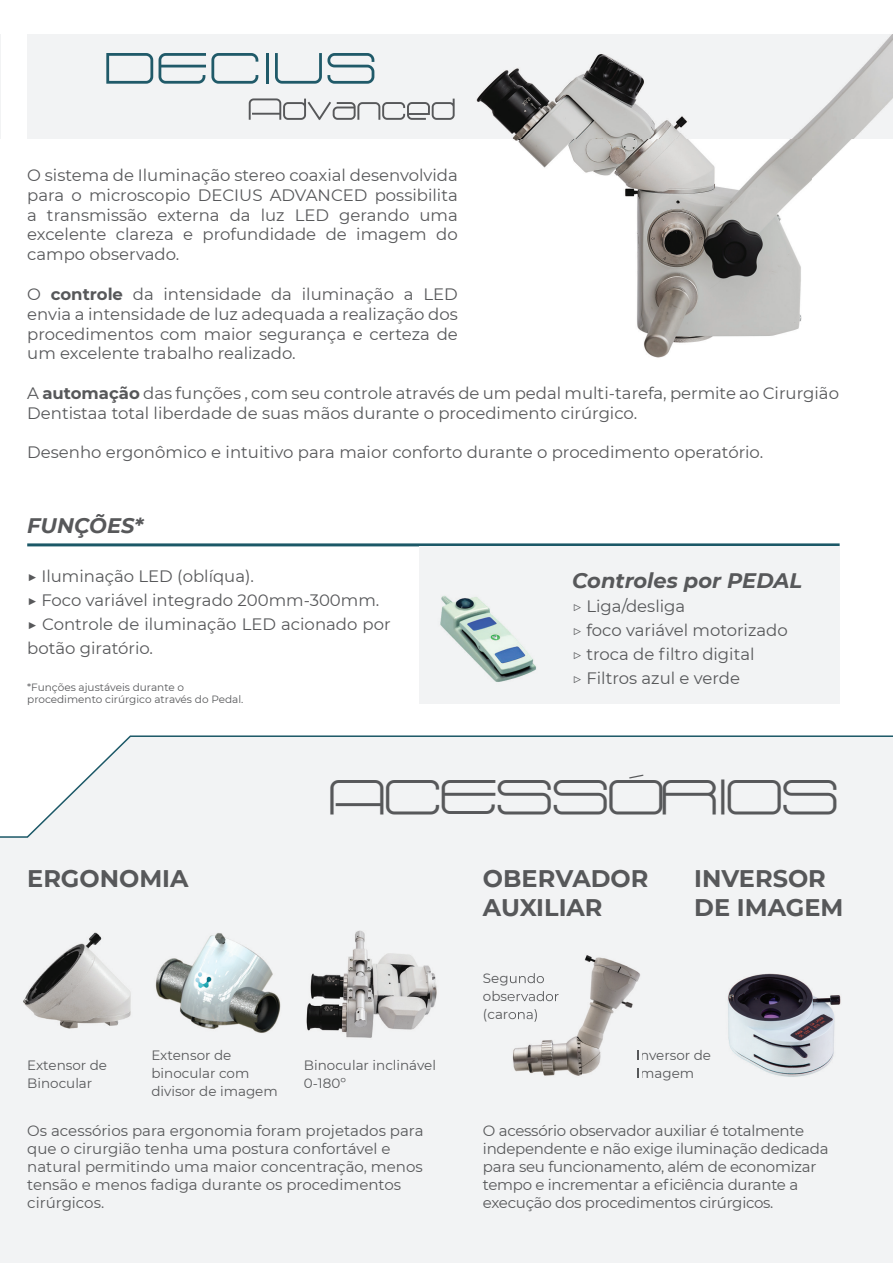
<style>
.page{position:relative;width:893px;height:1263px;background:#fff}
.page>*{position:absolute;margin:0;border:0;box-sizing:border-box;transform-origin:0 0}
.t1{font:700 31.5px "Radio 187.5";color:#57585a}
.t2{font:700 24px/28.8px "Montserrat";color:#57585a}
.t3{font:italic 700 21px "Montserrat";color:#57585a}
.t4{font:16.5px/19.8px "Montserrat";color:#57585a}
.t5{font:15px/18px "Montserrat";letter-spacing:-.015em;color:#57585a}
.t6{font:13.5px/18px "Montserrat";color:#57585a}
.t7{font:10.5px/12px "Montserrat";color:#57585a}
.s1{font-weight:700}
</style>
<div class="page">
<hr style="left:0;top:35px;width:1px;height:104px;background:#f2f3f4">
<div style="left:27px;top:35px;width:866px;height:104px;background:#f2f3f4"></div>
<svg style="left:249px;top:98px;width:206px;height:22px"></svg>
<svg style="left:106px;top:53px;width:47px;height:31px"></svg>
<svg style="left:159px;top:53px;width:99px;height:31px"></svg>
<hr style="left:266px;top:53px;width:3px;height:31px;background:#205a69">
<svg style="left:275px;top:53px;width:99px;height:31px"></svg>
<img style="left:459px;top:34px;width:434px;height:324px">
<hr style="left:27px;top:543px;width:813px;height:3px;background:#1b5867">
<div style="left:419px;top:547px;width:420px;height:157px;background:#f2f3f4"></div>
<img style="left:440px;top:595px;width:96px;height:87px">
<div style="left:0;top:735px;width:893px;height:528px;background:#f2f3f4"></div>
<img style="left:151px;top:930px;width:135px;height:103px">
<img style="left:509px;top:954px;width:132px;height:130px">
<img style="left:509px;top:973px;width:35px;height:13px">
<img style="left:510px;top:973px;width:34px;height:10px">
<img style="left:509px;top:991px;width:50px;height:10px">
<img style="left:509px;top:1009px;width:28px;height:13px">
<svg style="left:638px;top:1050px;width:3px;height:10px"></svg>
<svg style="left:638px;top:1068px;width:3px;height:12px"></svg>
<img style="left:304px;top:930px;width:137px;height:109px">
<img style="left:20px;top:922px;width:117px;height:111px">
<img style="left:717px;top:960px;width:128px;height:133px">
<p class="t4" style="left:27px;top:165px;width:432px;text-align:justify">O sistema de Iluminação stereo coaxial desenvolvida para o microscopio DECIUS ADVANCED possibilita a transmissão externa da luz LED gerando uma excelente clareza e profundidade de imagem do campo observado.</p>
<p class="t4" style="left:27px;top:284px;width:432px;text-align:justify">O <span class="s1">controle</span> da intensidade da iluminação a LED envia a intensidade de luz adequada a realização dos procedimentos com maior segurança e certeza de um excelente trabalho realizado.</p>
<p class="t4" style="left:27px;top:383px;width:813px">A <span class="s1">automação</span> das funções , com seu controle através de um pedal multi-tarefa, permite ao Cirurgião<br>Dentistaa total liberdade de suas mãos durante o procedimento cirúrgico.</p>
<p class="t4" style="left:27px;top:442px;width:737px">Desenho ergonômico e intuitivo para maior conforto durante o procedimento operatório.</p>
<p class="t3" style="left:27px;top:510px;width:117px">FUNÇÕES*</p>
<p class="t4" style="left:27px;top:564px;width:365px;line-height:24px">▶ Iluminação LED (oblíqua).<br>▶ Foco variável integrado 200mm-300mm. ▶ Controle de iluminação LED acionado por botão giratório.</p>
<p class="t3" style="left:572px;top:566px;width:232px">Controles por PEDAL</p>
<p class="t4" style="left:572px;top:594px;width:217px;line-height:24px">▷ Liga/desliga<br>▷ foco variável motorizado ▷ troca de filtro digital<br>▷ Filtros azul e verde</p>
<p class="t7" style="left:27px;top:681px;width:218px">*Funções ajustáveis durante o procedimento cirúrgico através do Pedal.</p>
<h1 class="t1" style="left:331px;top:784px;width:510px">ACESSÓRIOS</h1>
<h2 class="t2" style="left:27px;top:863px;width:163px">ERGONOMIA</h2>
<h2 class="t2" style="left:483px;top:863px;width:167px">OBERVADOR<br>AUXILIAR</h2>
<h2 class="t2" style="left:694px;top:863px;width:151px">INVERSOR<br>DE IMAGEM</h2>
<p class="t6" style="left:27px;top:1056px;width:81px">Extensor de<br>Binocular</p>
<p class="t6" style="left:151px;top:1045px;width:128px">Extensor de binocular com divisor de imagem</p>
<p class="t6" style="left:304px;top:1056px;width:134px">Binocular inclinável<br>0-180º</p>
<p class="t6" style="left:483px;top:1005px;width:57px">(carona)</p>
<p class="t6" style="left:636px;top:1045px;width:77px">Inversor de<br>Imagem</p>
<p class="t5" style="left:27px;top:1121px;width:398px">Os acessórios para ergonomia foram projetados para que o cirurgião tenha uma postura confortável e natural permitindo uma maior concentração, menos tensão e menos fadiga durante os procedimentos cirúrgicos.</p>
<p class="t5" style="left:483px;top:1121px;width:347px">O acessório observador auxiliar é totalmente independente e não exige iluminação dedicada para seu funcionamento, além de economizar tempo e incrementar a eficiência durante a execução dos procedimentos cirúrgicos.</p>
</div>
